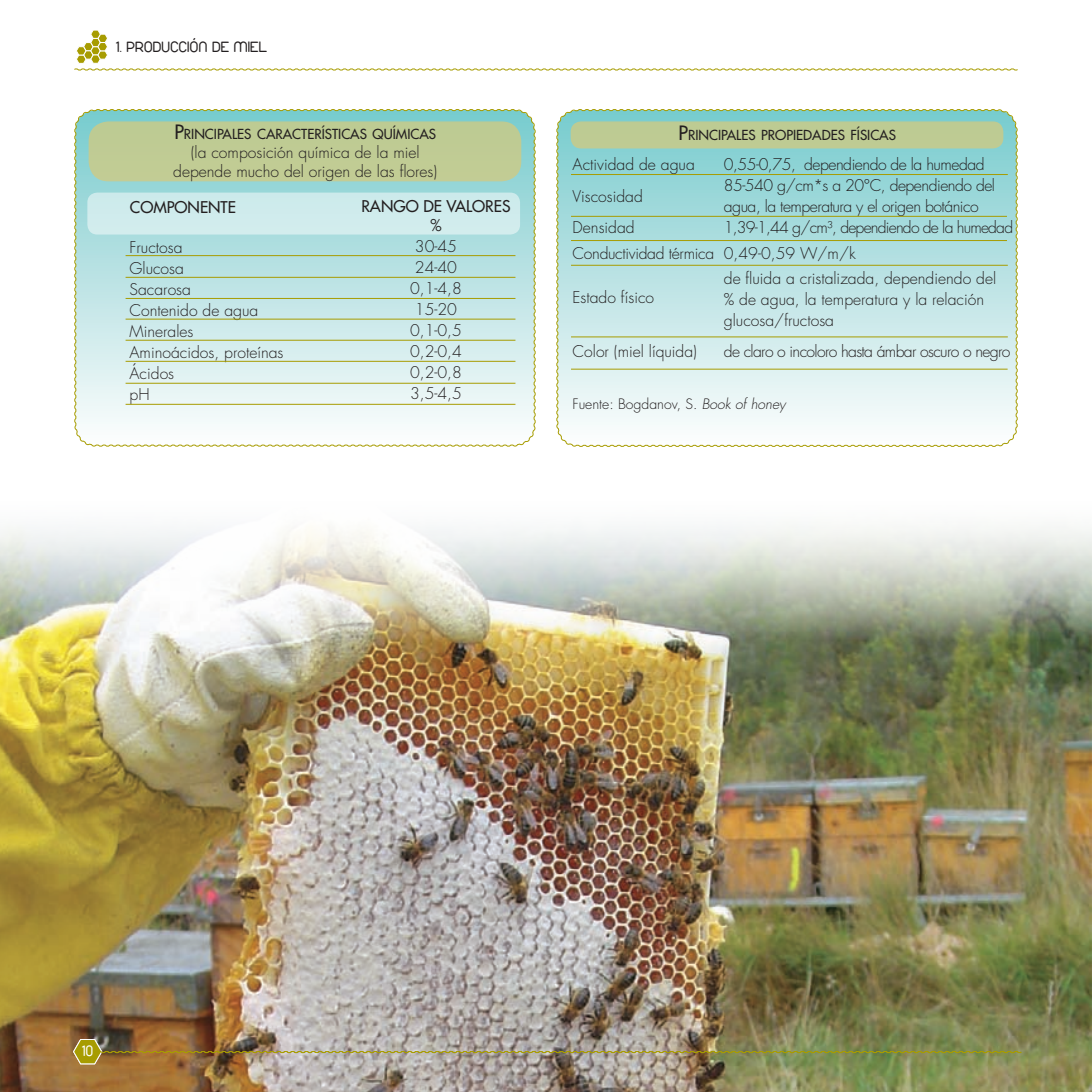
<style>
.page{position:relative;width:1092px;height:1092px;background:#fff}
.page>*{position:absolute;margin:0;border:0;box-sizing:border-box;transform-origin:0 0}
.t1{font:300 15.75px/21px "Futura";color:#231f20}
.t2{font:300 15.75px/21px "Futura";letter-spacing:-.03em;color:#231f20}
.t3{font:300 15.75px "Futura";letter-spacing:-.04em;color:#231f20}
.t4{font:15.75px/19.2px "Futura";color:#231f20;text-align:center}
.t5{font:300 15.75px "Futura";letter-spacing:-.02em;color:#231f20}
.t6{font:15.75px "Duepuntozero";letter-spacing:.02em;color:#231f20}
.t7{font:15.75px "Duepuntozero";color:#fff}
.t8{font:300 14px "Futura";color:#231f20}
.t9{font:13.47px "Futura";color:#231f20}
.s1{font-size:19.25px}
.s2{font-style:italic}
</style>
<div class="page">
<svg style="left:74px;top:30px;width:944px;height:41px"></svg>
<svg style="left:556px;top:109px;width:462px;height:338px;background:#bfe4e2"></svg>
<div style="left:570px;top:121px;width:433px;height:27px;background:#becb93;border-radius:10px"></div>
<hr style="left:571px;top:174px;width:436px;height:1px;background:#a79c01">
<hr style="left:571px;top:368px;width:436px;height:1px;background:#a79c01">
<hr style="left:571px;top:265px;width:436px;height:1px;background:#a79c01">
<hr style="left:571px;top:336px;width:436px;height:1px;background:#a79c01">
<hr style="left:571px;top:216px;width:435px;height:1px;background:#a79c01">
<hr style="left:571px;top:240px;width:435px;height:1px;background:#a79c01">
<img style="left:0;top:526px;width:1091px;height:565px">
<svg style="left:74px;top:109px;width:462px;height:338px"></svg>
<div style="left:89px;top:121px;width:432px;height:60px;background:#bfcb94;border-radius:20px"></div>
<div style="left:87px;top:192px;width:433px;height:42px;background:#cfebec;border-radius:10px"></div>
<hr style="left:126px;top:255px;width:389px;height:1px;background:#a79c01">
<hr style="left:126px;top:277px;width:389px;height:1px;background:#a79c01">
<hr style="left:126px;top:298px;width:389px;height:1px;background:#a79c01">
<hr style="left:126px;top:361px;width:389px;height:1px;background:#a79c01">
<hr style="left:126px;top:319px;width:389px;height:1px;background:#a79c01">
<hr style="left:126px;top:383px;width:389px;height:1px;background:#a79c01">
<hr style="left:126px;top:404px;width:389px;height:1px;background:#a79c01">
<hr style="left:126px;top:340px;width:389px;height:1px;background:#a79c01">
<img style="left:73px;top:1039px;width:948px;height:24px">
<p class="t6" style="left:116px;top:38px;width:152px">1. PRODUCCIÓN DE MIEL</p>
<p class="t9" style="left:174px;top:125px;width:263px"><span class="s1">P</span>RINCIPALES CARACTERÍSTICAS QUÍMICAS</p>
<p class="t1" style="left:173px;top:143px;width:265px;line-height:18.9px;text-align:center">(la composición química de la miel depende mucho del origen de las flores)</p>
<p class="t4" style="left:130px;top:197px;width:108px">COMPONENTE</p>
<p class="t1" style="left:129px;top:237px;width:155px">Fructosa<br>Glucosa<br>Sacarosa<br>Contenido de agua<br>Minerales<br>Aminoácidos, proteínas<br>Ácidos<br>pH</p>
<p class="t4" style="left:361px;top:196px;width:150px">RANGO DE VALORES %</p>
<p class="t1" style="left:410px;top:236px;width:53px;text-align:center">30-45<br>24-40<br>0,1-4,8<br>15-20<br>0,1-0,5<br>0,2-0,4<br>0,2-0,8<br>3,5-4,5</p>
<p class="t9" style="left:678px;top:126px;width:219px"><span class="s1">P</span>RINCIPALES PROPIEDADES FÍSICAS</p>
<p class="t1" style="left:572px;top:149px;width:124px;line-height:31.5px">Actividad de agua<br>Viscosidad<br>Densidad</p>
<p class="t5" style="left:572px;top:243px;width:143px">Conductividad térmica</p>
<p class="t1" style="left:572px;top:287px;width:83px">Estado físico</p>
<p class="t2" style="left:723px;top:154px;width:291px">0,55-0,75, dependiendo de la humedad 85-540 g/cm*s a 20°C, dependiendo del agua, la temperatura y el origen botánico 1,39-1,44 g/cm³, dependiendo de la humedad</p>
<p class="t1" style="left:723px;top:241px;width:274px;line-height:24.5px">0,49-0,59 W/m/k<br>de fluida a cristalizada, dependiendo del</p>
<p class="t1" style="left:723px;top:289px;width:262px">% de agua, la temperatura y la relación glucosa/fructosa</p>
<p class="t3" style="left:723px;top:341px;width:288px">de claro o incoloro hasta ámbar oscuro o negro</p>
<p class="t1" style="left:572px;top:341px;width:126px">Color (miel líquida)</p>
<p class="t8" style="left:572px;top:395px;width:215px">Fuente: Bogdanov, S. <span class="s2">Book of honey</span></p>
<p class="t7" style="left:82px;top:1041px;width:12px">10</p>
</div>
